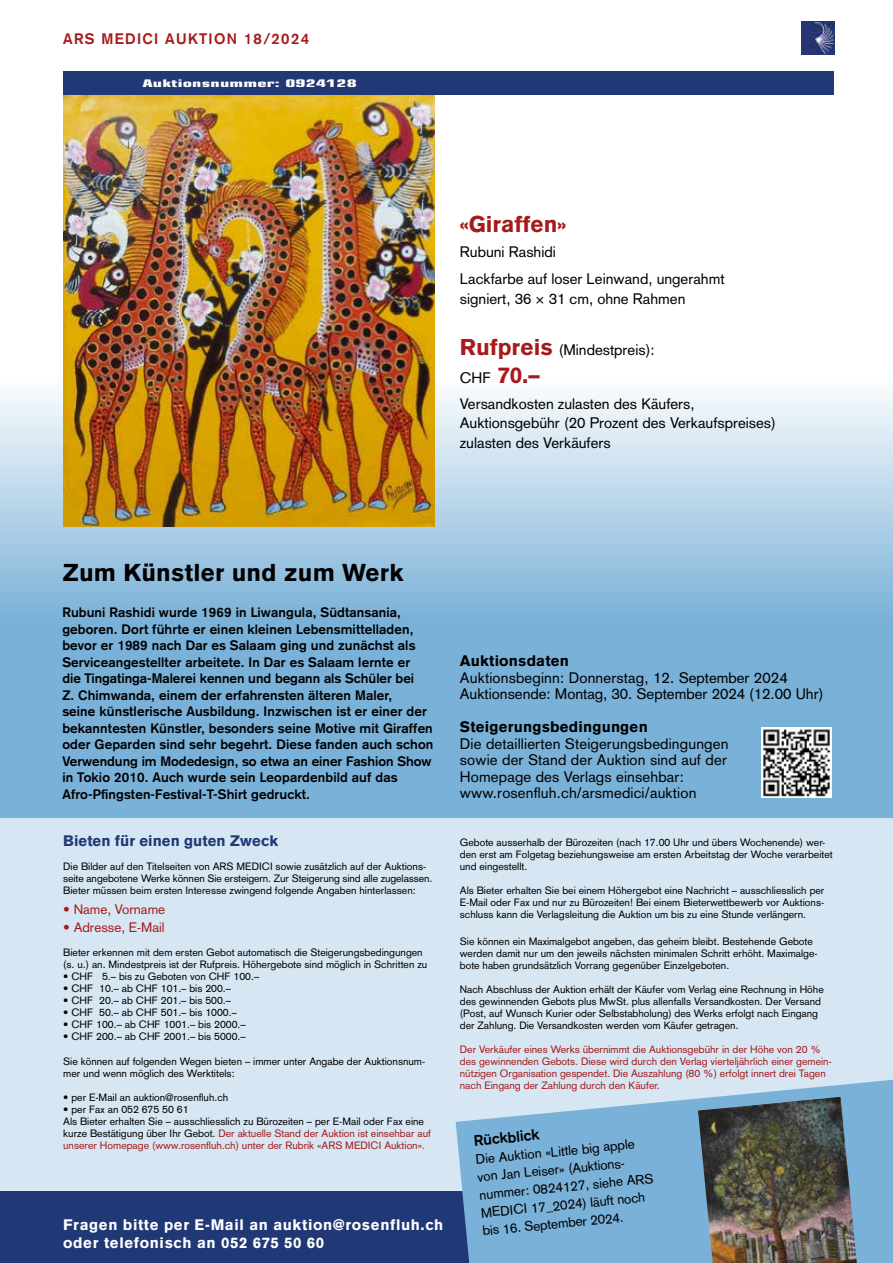
<style>
.page{position:relative;width:893px;height:1263px;background:#fff}
.page>*{position:absolute;margin:0;border:0;box-sizing:border-box;transform-origin:0 0}
.t1{font:900 24px "Akzidenz Grotesk";letter-spacing:.01em;color:#000}
.t2{font:900 22.5px "Akzidenz Grotesk";color:#a71a1b}
.t3{font:15px/16.5px "Akzidenz Grotesk";color:#000}
.t4{font:900 15px/18px "Akzidenz Grotesk";letter-spacing:.04em;color:#fff}
.t5{font:900 15px "Akzidenz Grotesk";letter-spacing:.01em;color:#000}
.t6{font:900 15px "Akzidenz Grotesk";color:#203876}
.t7{font:700 15px "Akzidenz Grotesk";letter-spacing:.09em;color:#a71a1b}
.t8{font:700 15px "Akzidenz Grotesk";color:#000}
.t9{font:700 13.5px/16.5px "Akzidenz Grotesk";letter-spacing:.01em;color:#000}
.t10{font:13.5px/18px "Akzidenz Grotesk";color:#000}
.t11{font:13.5px "Akzidenz Grotesk";color:#a71a1b}
.t12{font:10.5px/12px "Akzidenz Grotesk";color:#000}
.t13{font:10.5px/12px "Akzidenz Grotesk";color:#a71a1b}
.t14{font:700 condensed 10.5px "Eurostile";letter-spacing:.01em;color:#fff;scale:1.91 1}
.s1{font-weight:900;font-size:22.5px;color:#a71a1b}
.s2{font-weight:400;font-size:15px;color:#000}
.s3{color:#a71a1b}
</style>
<div class="page">
<div style="left:0;top:158px;width:893px;height:1049px;background:#7ab1d8"></div>
<svg style="left:0;top:95px;width:893px;height:506px;fill:#fff"></svg>
<div style="left:0;top:818px;width:893px;height:373px;background:#d6e7f3"></div>
<img style="left:802px;top:22px;width:32px;height:33px">
<img style="left:63px;top:95px;width:371px;height:431px">
<img style="left:761px;top:727px;width:70px;height:70px">
<div style="left:0;top:1191px;width:893px;height:72px;background:#203876"></div>
<div style="left:63px;top:71px;width:771px;height:24px;background:#203876"></div>
<svg style="left:456px;top:1080px;width:437px;height:183px;fill:#7ab1d8"></svg>
<img style="left:698px;top:1097px;width:159px;height:166px">
<h3 class="t7" style="left:63px;top:30px;width:247px">ARS MEDICI AUKTION 18/2024</h3>
<p class="t14" style="left:142px;top:77px;width:114px">Auktionsnummer: 0924128</p>
<h2 class="t2" style="left:460px;top:210px;width:108px">«Giraffen»</h2>
<h3 class="t3" style="left:460px;top:238px;width:266px;line-height:27px">Rubuni Rashidi<br>Lackfarbe auf loser Leinwand, ungerahmt</h3>
<h3 class="t3" style="left:460px;top:290px;width:227px">signiert, 36 × 31 cm, ohne Rahmen</h3>
<h3 class="t3" style="left:460px;top:341px;width:196px"><span class="s1">Rufpreis</span> (Mindestpreis):</h3>
<h2 class="t2" style="left:460px;top:361px;width:81px"><span class="s2">CHF</span> 70.–</h2>
<h3 class="t3" style="left:460px;top:393px;width:317px;line-height:19.5px">Versandkosten zulasten des Käufers,<br>Auktionsgebühr (20 Prozent des Verkaufspreises) zulasten des Verkäufers</h3>
<h1 class="t1" style="left:62px;top:558px;width:343px">Zum Künstler und zum Werk</h1>
<p class="t9" style="left:62px;top:604px;width:373px">Rubuni Rashidi wurde 1969 in Liwangula, Südtansania, geboren. Dort führte er einen kleinen Lebensmittelladen, bevor er 1989 nach Dar es Salaam ging und zunächst als Serviceangestellter arbeitete. In Dar es Salaam lernte er<br>die Tingatinga-Malerei kennen und begann als Schüler bei<br>Z. Chimwanda, einem der erfahrensten älteren Maler,<br>seine künstlerische Ausbildung. Inzwischen ist er einer der bekanntesten Künstler, besonders seine Motive mit Giraffen oder Geparden sind sehr begehrt. Diese fanden auch schon Verwendung im Modedesign, so etwa an einer Fashion Show in Tokio 2010. Auch wurde sein Leopardenbild auf das Afro-Pfingsten-Festival-T-Shirt gedruckt.</p>
<h3 class="t6" style="left:63px;top:832px;width:217px">Bieten für einen guten Zweck</h3>
<p class="t12" style="left:63px;top:860px;width:371px">Die Bilder auf den Titelseiten von ARS MEDICI sowie zusätzlich auf der Auktions&shy;seite angebotene Werke können Sie ersteigern. Zur Steigerung sind alle zugelassen.<br>Bieter müssen beim ersten Interesse zwingend folgende Angaben hinterlassen:</p>
<p class="t11" style="left:63px;top:901px;width:104px">• Name, Vorname</p>
<p class="t11" style="left:63px;top:919px;width:103px">• Adresse, E-Mail</p>
<p class="t12" style="left:63px;top:946px;width:366px">Bieter erkennen mit dem ersten Gebot automatisch die Steigerungsbedingungen (s. u.) an. Mindestpreis ist der Rufpreis. Höhergebote sind möglich in Schritten zu</p>
<p class="t12" style="left:63px;top:970px;width:198px">• CHF 5.– bis zu Geboten von CHF 100.–</p>
<p class="t12" style="left:63px;top:982px;width:169px">• CHF 10.– ab CHF 101.– bis 200.–</p>
<p class="t12" style="left:63px;top:994px;width:169px">• CHF 20.– ab CHF 201.– bis 500.–</p>
<p class="t12" style="left:63px;top:1006px;width:175px">• CHF 50.– ab CHF 501.– bis 1000.–</p>
<p class="t12" style="left:63px;top:1018px;width:184px">• CHF 100.– ab CHF 1001.– bis 2000.–</p>
<p class="t12" style="left:63px;top:1030px;width:184px">• CHF 200.– ab CHF 2001.– bis 5000.–</p>
<p class="t12" style="left:63px;top:1055px;width:364px">Sie können auf folgenden Wegen bieten – immer unter Angabe der Auktionsnum&shy;mer und wenn möglich des Werktitels:</p>
<p class="t12" style="left:63px;top:1091px;width:167px">• per E-Mail an auktion@rosenfluh.ch</p>
<p class="t12" style="left:63px;top:1103px;width:369px">• per Fax an 052 675 50 61<br>Als Bieter erhalten Sie – ausschliesslich zu Bürozeiten – per E-Mail oder Fax eine kurze Bestätigung über Ihr Gebot. <span class="s3">Der aktuelle Stand der Auktion ist einsehbar auf unserer Homepage (www.rosenfluh.ch) unter der Rubrik «ARS MEDICI Auktion».</span></p>
<h3 class="t4" style="left:63px;top:1216px;width:382px">Fragen bitte per E-Mail an auktion@rosenfluh.ch oder telefonisch an 052 675 50 60</h3>
<h3 class="t4" style="left:63px;top:1224px;width:267px">oder telefonisch an 052 675 50 60.</h3>
<h3 class="t5" style="left:460px;top:652px;width:111px">Auktionsdaten</h3>
<h3 class="t3" style="left:460px;top:669px;width:365px">Auktionsbeginn: Donnerstag, 12. September 2024<br>Auktionsende: Montag, 30. September 2024 (12.00 Uhr)</h3>
<h3 class="t5" style="left:460px;top:718px;width:189px">Steigerungsbedingungen</h3>
<h3 class="t3" style="left:460px;top:735px;width:270px">Die detaillierten Steigerungsbedingungen sowie der Stand der Auktion sind auf der Homepage des Verlags einsehbar: www.rosenfluh.ch/arsmedici/auktion</h3>
<p class="t12" style="left:460px;top:836px;width:374px">Gebote ausserhalb der Bürozeiten (nach 17.00 Uhr und übers Wochenende) wer&shy;den erst am Folgetag beziehungsweise am ersten Arbeitstag der Woche verarbeitet und eingestellt.</p>
<p class="t12" style="left:460px;top:884px;width:366px;text-align:justify">Als Bieter erhalten Sie bei einem Höhergebot eine Nachricht – ausschliesslich per E-Mail oder Fax und nur zu Bürozeiten! Bei einem Bieterwettbewerb vor Auktions&shy;schluss kann die Verlagsleitung die Auktion um bis zu eine Stunde verlängern.</p>
<p class="t12" style="left:460px;top:935px;width:359px">Sie können ein Maximalgebot angeben, das geheim bleibt. Bestehende Gebote werden damit nur um den jeweils nächsten minimalen Schritt erhöht. Maximalge&shy;bote haben grundsätzlich Vorrang gegenüber Einzelgeboten.</p>
<p class="t12" style="left:460px;top:983px;width:365px">Nach Abschluss der Auktion erhält der Käufer vom Verlag eine Rechnung in Höhe des gewinnenden Gebots plus MwSt. plus allenfalls Versandkosten. Der Versand (Post, auf Wunsch Kurier oder Selbstabholung) des Werks erfolgt nach Eingang der Zahlung. Die Versandkosten werden vom Käufer getragen.</p>
<p class="t13" style="left:460px;top:1043px;width:373px">Der Verkäufer eines Werks übernimmt die Auktionsgebühr in der Höhe von 20 % des gewinnenden Gebots. Diese wird durch den Verlag vierteljährlich einer gemein&shy;nützigen Organisation gespendet. Die Auszahlung (80 %) erfolgt innert drei Tagen nach Eingang der Zahlung durch den Käufer.</p>
<h3 class="t8" style="left:473px;top:1132px;width:67px;rotate:-6deg">Rückblick</h3>
<p class="t10" style="left:475px;top:1149px;width:177px;rotate:-5deg">Die Auktion «Little big apple von Jan Leiser» (Auktions&shy;nummer: 0824127, siehe ARS<br>MEDICI 17_2024) läuft noch bis 16. September 2024.</p>
</div>
